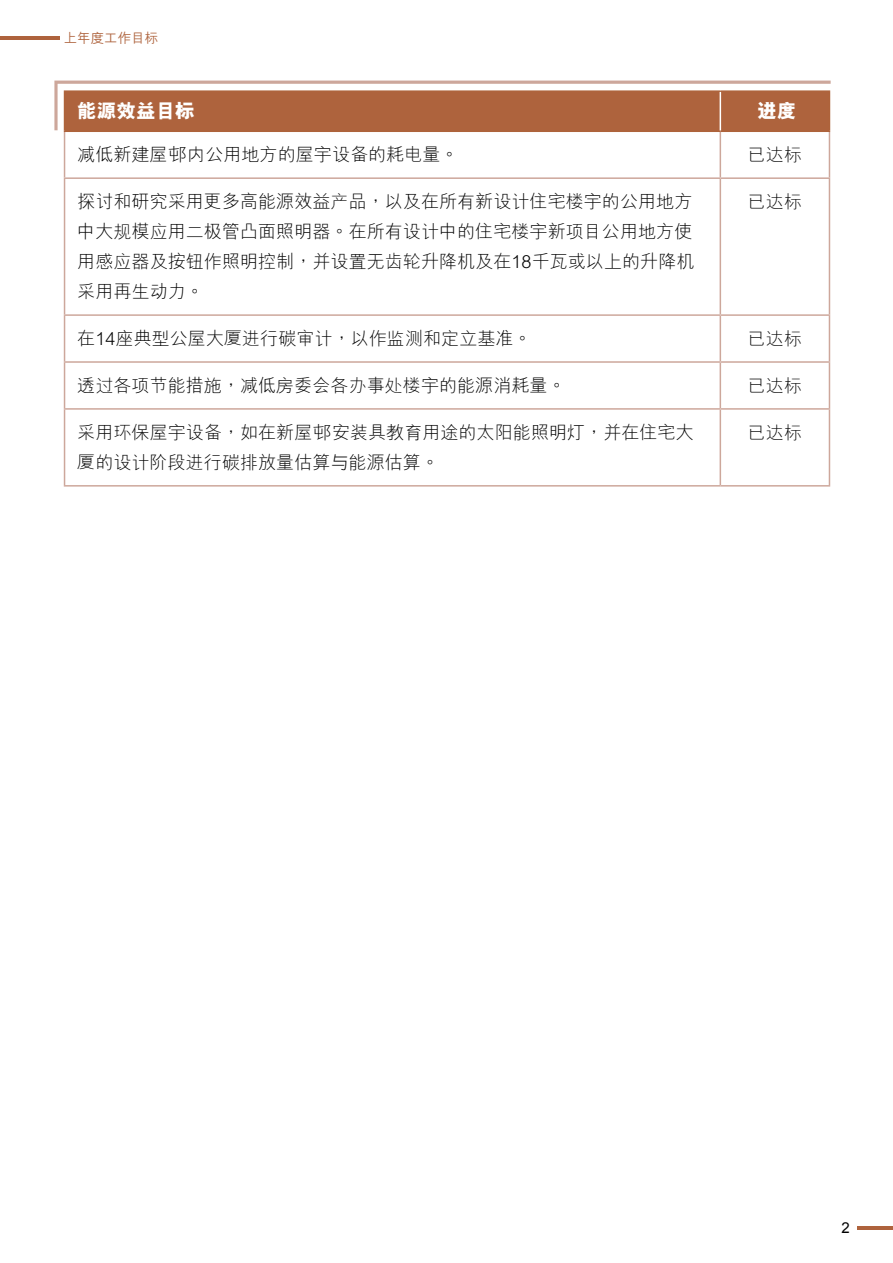
<style>
.page{position:relative;width:893px;height:1263px;background:#fff}
.page>*{position:absolute;margin:0;border:0;box-sizing:border-box;transform-origin:0 0}
.content2{font:800 19.5px "M Hei HKS";letter-spacing:.005em;color:#fff}
.content2-2{font:300 18px/30px "M Hei HKS";letter-spacing:.005em;color:#000;text-align:justify}
.t1{font:15px "Arial";color:#000}
.t2{font:500 13.5px "M Hei HKS";color:#ae633d}
.s1{font-family:"M Hei HK"}
</style>
<div class="page">
<hr style="left:0;top:37px;width:60px;height:3px;background:#ae633d">
<hr style="left:857px;top:1226px;width:36px;height:3px;background:#ae633d">
<svg style="left:54px;top:81px;width:777px;height:50px;background:#bb7c5d"></svg>
<hr style="left:64px;top:132px;width:1px;height:45px;background:#cda79b">
<hr style="left:720px;top:132px;width:1px;height:45px;background:#cda79b">
<hr style="left:829px;top:132px;width:1px;height:45px;background:#cda79b">
<hr style="left:64px;top:177px;width:656px;height:2px;background:#cda79b">
<hr style="left:64px;top:179px;width:1px;height:135px;background:#cda79b">
<hr style="left:720px;top:177px;width:110px;height:2px;background:#cda79b">
<hr style="left:720px;top:179px;width:1px;height:135px;background:#cda79b">
<hr style="left:829px;top:179px;width:1px;height:135px;background:#cda79b">
<hr style="left:64px;top:314px;width:656px;height:2px;background:#cda79b">
<hr style="left:64px;top:316px;width:1px;height:45px;background:#cda79b">
<hr style="left:720px;top:314px;width:110px;height:2px;background:#cda79b">
<hr style="left:720px;top:316px;width:1px;height:45px;background:#cda79b">
<hr style="left:829px;top:316px;width:1px;height:45px;background:#cda79b">
<hr style="left:64px;top:361px;width:656px;height:2px;background:#cda79b">
<hr style="left:64px;top:363px;width:1px;height:45px;background:#cda79b">
<hr style="left:720px;top:361px;width:110px;height:2px;background:#cda79b">
<hr style="left:720px;top:363px;width:1px;height:45px;background:#cda79b">
<hr style="left:829px;top:363px;width:1px;height:45px;background:#cda79b">
<hr style="left:64px;top:408px;width:656px;height:2px;background:#cda79b">
<hr style="left:64px;top:410px;width:1px;height:75px;background:#cda79b">
<hr style="left:720px;top:408px;width:110px;height:2px;background:#cda79b">
<hr style="left:720px;top:410px;width:1px;height:75px;background:#cda79b">
<hr style="left:829px;top:410px;width:1px;height:75px;background:#cda79b">
<hr style="left:64px;top:485px;width:656px;height:2px;background:#cda79b">
<hr style="left:720px;top:485px;width:110px;height:2px;background:#cda79b">
<hr style="left:64px;top:90px;width:656px;height:2px;background:#ae633b">
<hr style="left:64px;top:92px;width:1px;height:39px;background:#ae633b">
<hr style="left:720px;top:90px;width:110px;height:2px;background:#ae633b">
<hr style="left:829px;top:92px;width:1px;height:39px;background:#ae633b">
<hr style="left:64px;top:131px;width:656px;height:1px;background:#ae633b">
<hr style="left:720px;top:131px;width:110px;height:1px;background:#ae633b">
<hr style="left:720px;top:92px;width:1px;height:39px;background:#fff">
<p class="t2" style="left:64px;top:28px;width:96px">上年度工作目標</p>
<p class="content2" style="left:77px;top:98px;width:119px">能源效益目標</p>
<p class="content2" style="left:757px;top:98px;width:41px">進度</p>
<p class="content2-2" style="left:77px;top:139px;width:383px">減低新建屋<span class="s1">邨</span>內公用地方的屋宇設備的耗電量。</p>
<p class="content2-2" style="left:748px;top:139px;width:56px">已達標</p>
<p class="content2-2" style="left:77px;top:186px;width:619px">探討和研究採用更多高能源效益產品，以及在所有新設計住宅樓宇的公用地方中大規模應用二極管凸面照明器。在所有設計中的住宅樓宇新項目公用地方使用感應器及按鈕作照明控制，並設置無齒輪升降機及在18千瓦或以上的升降機採用再生動力。</p>
<p class="content2-2" style="left:748px;top:186px;width:56px">已達標</p>
<p class="content2-2" style="left:77px;top:323px;width:456px">在14座典型公屋大廈進行碳審計，以作監測和定立基準。</p>
<p class="content2-2" style="left:748px;top:323px;width:56px">已達標</p>
<p class="content2-2" style="left:77px;top:370px;width:490px">透過各項節能措施，減低房委會各辦事處樓宇的能源消耗量。</p>
<p class="content2-2" style="left:748px;top:370px;width:56px">已達標</p>
<p class="content2-2" style="left:77px;top:416px;width:618px">採用環保屋宇設備，如在新屋<span class="s1">邨</span>安裝具教育用途的太陽能照明燈，並在住宅大廈的設計階段進行碳排放量估算與能源估算。</p>
<p class="content2-2" style="left:748px;top:416px;width:56px">已達標</p>
<p class="t1" style="left:841px;top:1217px;width:10px">2</p>
</div>
